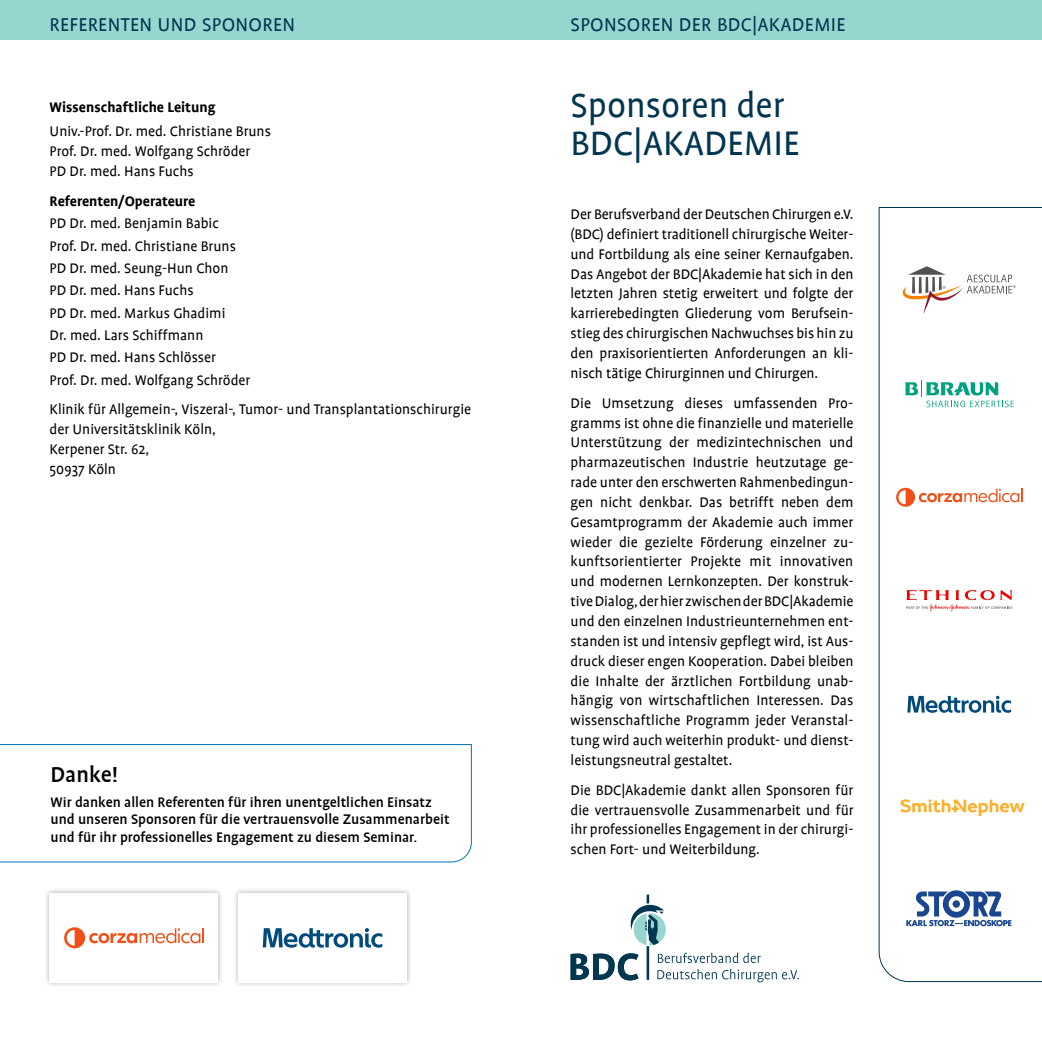
<style>
.page{position:relative;width:1042px;height:1042px;background:#fff}
.page>*{position:absolute;margin:0;border:0;box-sizing:border-box;transform-origin:0 0}
.t1{font:38.5px/38.5px "Profile";color:#003650}
.t2{font:500 24.5px "Profile";color:#000}
.t3{font:21px "Profile";letter-spacing:.015em;color:#003650}
.t4{font:15.75px/19.8px "Profile";color:#000}
.t5{font:500 15.75px/17.5px "Profile";color:#000}
.t6{font:700 15.75px "Profile";color:#000}
</style>
<div class="page">
<div style="left:0;top:0;width:1042px;height:40px;background:#96d6ce"></div>
<div style="left:232px;top:888px;width:180px;height:100px;background:#000;opacity:.33"></div>
<div style="left:238px;top:893px;width:169px;height:89px;background:#fff"></div>
<svg style="left:263px;top:928px;width:119px;height:19px"></svg>
<div style="left:44px;top:888px;width:180px;height:100px;background:#000;opacity:.33"></div>
<div style="left:50px;top:893px;width:168px;height:89px;background:#fff"></div>
<svg style="left:64px;top:927px;width:140px;height:21px"></svg>
<svg style="left:0;top:744px;width:472px;height:119px"></svg>
<svg style="left:878px;top:207px;width:164px;height:775px"></svg>
<svg style="left:570px;top:894px;width:229px;height:88px"></svg>
<svg style="left:906px;top:890px;width:105px;height:36px"></svg>
<svg style="left:906px;top:590px;width:106px;height:21px"></svg>
<svg style="left:907px;top:696px;width:104px;height:17px"></svg>
<svg style="left:900px;top:266px;width:116px;height:48px"></svg>
<svg style="left:904px;top:380px;width:110px;height:27px"></svg>
<svg style="left:900px;top:799px;width:124px;height:17px"></svg>
<svg style="left:896px;top:488px;width:126px;height:19px"></svg>
<h3 class="t3" style="left:50px;top:14px;width:247px">REFERENTEN UND SPONOREN</h3>
<p class="t6" style="left:50px;top:98px;width:167px">Wissenschaftliche Leitung</p>
<p class="t4" style="left:50px;top:122px;width:223px">Univ.-Prof. Dr. med. Christiane Bruns<br>Prof. Dr. med. Wolfgang Schröder<br>PD Dr. med. Hans Fuchs</p>
<p class="t6" style="left:50px;top:193px;width:147px">Referenten/Operateure</p>
<p class="t4" style="left:50px;top:212px;width:202px;line-height:22.4px">PD Dr. med. Benjamin Babic<br>Prof. Dr. med. Christiane Bruns<br>PD Dr. med. Seung-Hun Chon<br>PD Dr. med. Hans Fuchs<br>PD Dr. med. Markus Ghadimi<br>Dr. med. Lars Schiffmann<br>PD Dr. med. Hans Schlösser<br>Prof. Dr. med. Wolfgang Schröder</p>
<p class="t4" style="left:50px;top:400px;width:423px">Klinik für Allgemein-, Viszeral-, Tumor- und Transplantationschirurgie der Universitätsklinik Köln,<br>Kerpener Str. 62,<br>50937 Köln</p>
<h2 class="t2" style="left:50px;top:762px;width:69px">Danke!</h2>
<p class="t5" style="left:50px;top:793px;width:401px">Wir danken allen Referenten für ihren unentgeltlichen Einsatz und unseren Sponsoren für die vertrauensvolle Zusammenarbeit und für ihr professionelles Engagement zu diesem Seminar.</p>
<h3 class="t3" style="left:570px;top:14px;width:276px">SPONSOREN DER BDC|AKADEMIE</h3>
<h1 class="t1" style="left:570px;top:86px;width:230px">Sponsoren der<br>BDC|AKADEMIE</h1>
<p class="t4" style="left:570px;top:204px;width:284px;text-align:justify">Der Berufsverband der Deutschen Chirurgen e.V. (BDC) definiert traditionell chirurgische Weiter&shy;und Fortbildung als eine seiner Kernaufgaben.<br>Das Angebot der BDC|Akademie hat sich in den letzten Jahren stetig erweitert und folgte der karrierebedingten Gliederung vom Berufsein&shy;stieg des chirurgischen Nachwuchses bis hin zu den praxisorientierten Anforderungen an kli&shy;nisch tätige Chirurginnen und Chirurgen.</p>
<p class="t4" style="left:570px;top:393px;width:284px;text-align:justify">Die Umsetzung dieses umfassenden Pro&shy;gramms ist ohne die finanzielle und materielle Unterstützung der medizintechnischen und pharmazeutischen Industrie heutzutage ge&shy;rade unter den erschwerten Rahmenbedingun&shy;gen nicht denkbar. Das betrifft neben dem Gesamtprogramm der Akademie auch immer wieder die gezielte Förderung einzelner zu&shy;kunftsorientierter Projekte mit innovativen und modernen Lernkonzepten. Der konstruk&shy;tive Dialog, der hier zwischen der BDC|Akademie und den einzelnen Industrieunternehmen ent&shy;standen ist und intensiv gepflegt wird, ist Aus&shy;druck dieser engen Kooperation. Dabei bleiben die Inhalte der ärztlichen Fortbildung unab&shy;hängig von wirtschaftlichen Interessen. Das wissenschaftliche Programm jeder Veranstal&shy;tung wird auch weiterhin produkt- und dienst&shy;leistungsneutral gestaltet.</p>
<p class="t4" style="left:570px;top:780px;width:284px;text-align:justify">Die BDC|Akademie dankt allen Sponsoren für die vertrauensvolle Zusammenarbeit und für ihr professionelles Engagement in der chirurgi&shy;schen Fort- und Weiterbildung.</p>
</div>
